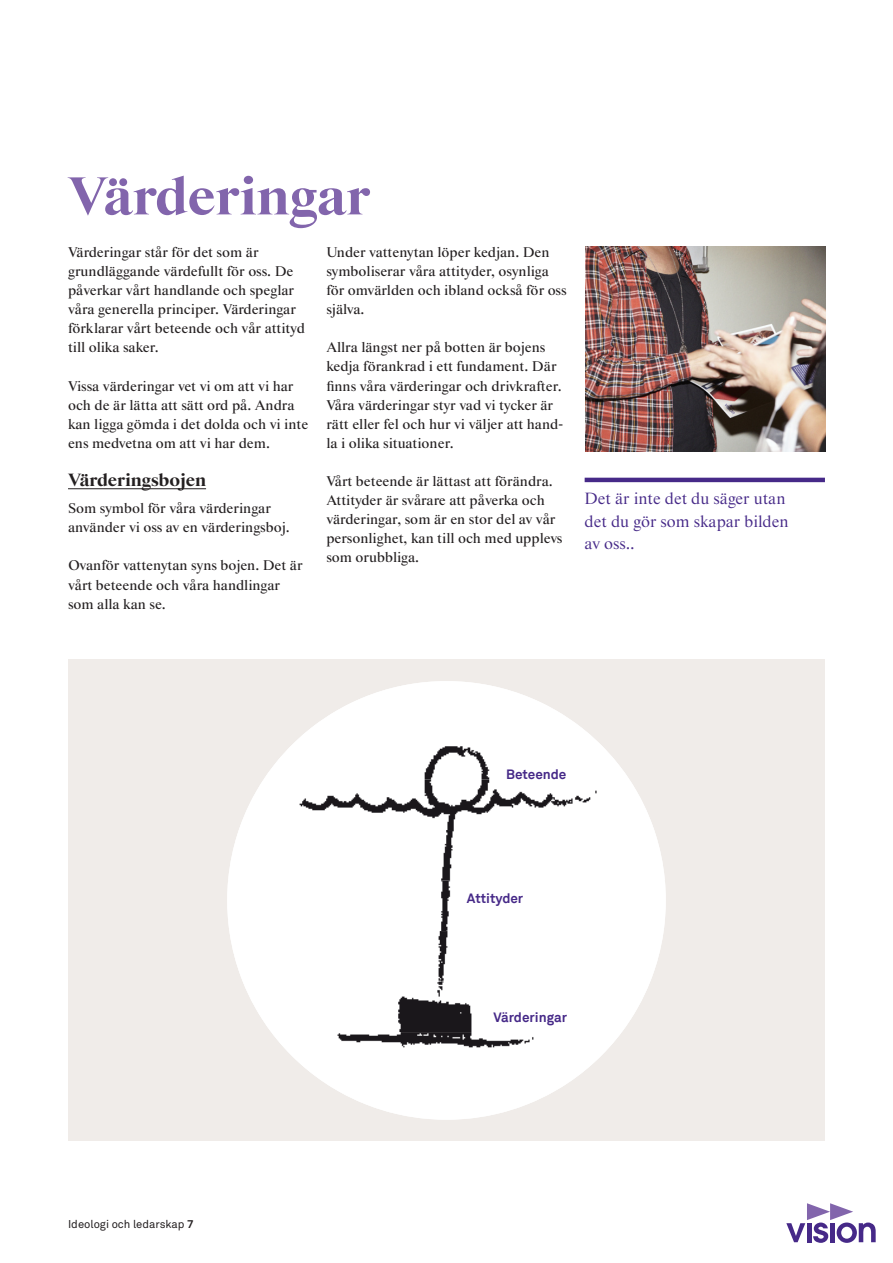
<style>
.page{position:relative;width:893px;height:1263px;background:#fff}
.page>*{position:absolute;margin:0;border:0;box-sizing:border-box;transform-origin:0 0}
.Rubrik_Starling_36{font:800 54px "Starling";color:#8265ac}
.mellanrubrik{font:800 18px "Starling";color:#231f20}
.Citat_Tipstext_Lila{font:16.5px "Starling";color:#462988}
.Brödtext{font:14.25px/19px "Starling";color:#231f20}
.t1{font:700 13.5px "Akkurat";color:#462988}
.t2{font:11.25px "Akkurat";color:#231f20}
.s1{font-weight:700}
</style>
<div class="page">
<svg style="left:786px;top:1203px;width:90px;height:40px"></svg>
<hr style="left:68px;top:488px;width:138px;height:1px;background:#231f20">
<hr style="left:585px;top:478px;width:240px;height:4px;background:#462988">
<img style="left:585px;top:247px;width:241px;height:204px">
<div style="left:68px;top:659px;width:757px;height:482px;background:#f0ece9"></div>
<img style="left:310px;top:681px;width:273px;height:48px">
<img style="left:264px;top:729px;width:365px;height:50px">
<img style="left:239px;top:779px;width:415px;height:51px">
<div style="left:227px;top:830px;width:439px;height:101px;background:#fff"></div>
<div style="left:229px;top:931px;width:435px;height:50px;background:#fff"></div>
<img style="left:243px;top:981px;width:407px;height:51px">
<img style="left:271px;top:1032px;width:351px;height:50px">
<img style="left:324px;top:1082px;width:245px;height:38px">
<p class="Rubrik_Starling_36" style="left:68px;top:164px;width:304px">Värderingar</p>
<p class="Brödtext" style="left:68px;top:243px;width:230px">Värderingar står för det som är grundläggande värdefullt för oss. De påverkar vårt handlande och speglar våra generella principer. Värderingar</p>
<p class="Brödtext" style="left:68px;top:319px;width:238px">förklarar vårt beteende och vår attityd</p>
<p class="Brödtext" style="left:68px;top:338px;width:92px">till olika saker.</p>
<p class="Brödtext" style="left:68px;top:377px;width:227px">Vissa värderingar vet vi om att vi har</p>
<p class="Brödtext" style="left:68px;top:396px;width:228px">och de är lätta att sätt ord på. Andra</p>
<p class="Brödtext" style="left:68px;top:415px;width:242px">kan ligga gömda i det dolda och vi inte</p>
<p class="Brödtext" style="left:68px;top:434px;width:203px">ens medvetna om att vi har dem.</p>
<p class="mellanrubrik" style="left:68px;top:469px;width:140px">Värderingsbojen</p>
<p class="Brödtext" style="left:68px;top:499px;width:204px">Som symbol för våra värderingar</p>
<p class="Brödtext" style="left:68px;top:518px;width:223px">använder vi oss av en värderingsboj.</p>
<p class="Brödtext" style="left:68px;top:556px;width:236px">Ovanför vattenytan syns bojen. Det är</p>
<p class="Brödtext" style="left:68px;top:576px;width:214px">vårt beteende och våra handlingar som alla kan se.</p>
<p class="Brödtext" style="left:326px;top:243px;width:225px">Under vattenytan löper kedjan. Den</p>
<p class="Brödtext" style="left:326px;top:262px;width:224px">symboliserar våra attityder, osynliga</p>
<p class="Brödtext" style="left:326px;top:281px;width:242px">för omvärlden och ibland också för oss</p>
<p class="Brödtext" style="left:326px;top:300px;width:40px">själva.</p>
<p class="Brödtext" style="left:326px;top:338px;width:221px">Allra längst ner på botten är bojens</p>
<p class="Brödtext" style="left:326px;top:357px;width:232px">kedja förankrad i ett fundament. Där</p>
<p class="Brödtext" style="left:326px;top:377px;width:237px">finns våra värderingar och drivkrafter.</p>
<p class="Brödtext" style="left:326px;top:396px;width:228px">Våra värderingar styr vad vi tycker är</p>
<p class="Brödtext" style="left:326px;top:415px;width:238px">rätt eller fel och hur vi väljer att hand&shy;la i olika situationer.</p>
<p class="Brödtext" style="left:326px;top:472px;width:228px">Vårt beteende är lättast att förändra.</p>
<p class="Brödtext" style="left:326px;top:491px;width:220px">Attityder är svårare att påverka och</p>
<p class="Brödtext" style="left:326px;top:510px;width:231px">värderingar, som är en stor del av vår</p>
<p class="Brödtext" style="left:326px;top:529px;width:238px">personlighet, kan till och med upplevs</p>
<p class="Brödtext" style="left:326px;top:548px;width:94px">som orubbliga.</p>
<p class="Citat_Tipstext_Lila" style="left:585px;top:489px;width:202px">Det är inte det du säger utan</p>
<p class="Citat_Tipstext_Lila" style="left:585px;top:511px;width:205px">det du gör som skapar bilden</p>
<p class="Citat_Tipstext_Lila" style="left:585px;top:534px;width:52px">av oss..</p>
<p class="t1" style="left:506px;top:766px;width:62px">Beteende</p>
<p class="t1" style="left:467px;top:890px;width:58px">Attityder</p>
<p class="t1" style="left:493px;top:1008px;width:75px">Värderingar</p>
<p class="t2" style="left:68px;top:1217px;width:127px">Ideologi och ledarskap <span class="s1">7</span></p>
</div>
